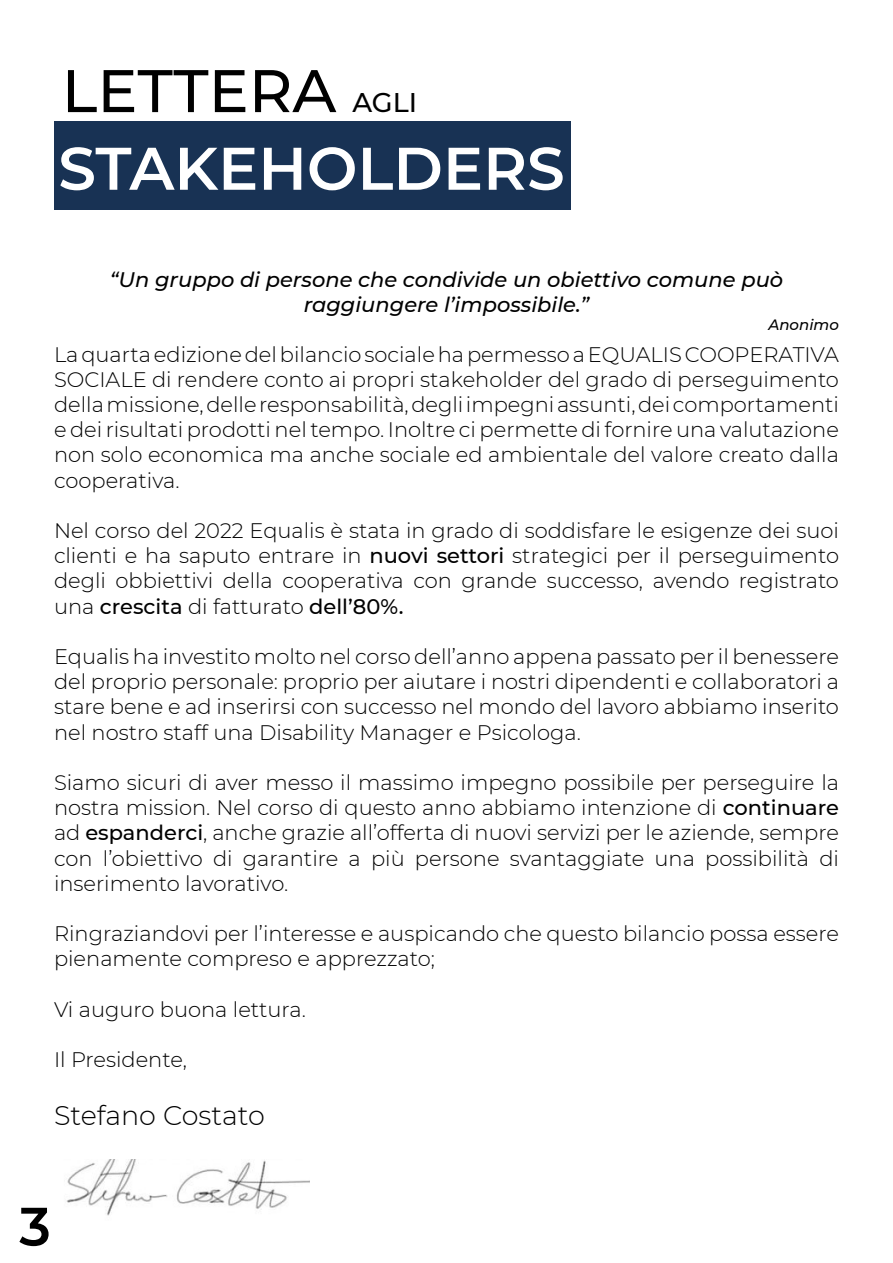
<style>
.page{position:relative;width:893px;height:1263px;background:#fff}
.page>*{position:absolute;margin:0;border:0;box-sizing:border-box;transform-origin:0 0}
.t1{font:600 60px "Montserrat";color:#fff}
.t2{font:500 60px "Montserrat";color:#000}
.t3{font:600 54px "Montserrat";color:#000}
.t4{font:300 27px "Montserrat";color:#000}
.t5{font:500 27px "Montserrat";color:#000}
.t6{font:300 21px/25.2px "Montserrat";color:#000;text-align:justify}
.t7{font:italic 500 21px/25.2px "Montserrat";color:#000;text-align:center}
.t8{font:italic 500 15px "Montserrat";color:#000}
.s1{font-weight:500}
</style>
<div class="page">
<img style="left:66px;top:1159px;width:243px;height:57px">
<div style="left:54px;top:121px;width:516px;height:88px;background:#183254"></div>
<h1 class="t2" style="left:62px;top:49px;width:276px">LETTERA</h1>
<p class="t5" style="left:352px;top:84px;width:66px">AGLI</p>
<h1 class="t1" style="left:58px;top:126px;width:508px">STAKEHOLDERS</h1>
<p class="t7" style="left:110px;top:266px;width:675px">“Un gruppo di persone che condivide un obiettivo comune può raggiungere l’impossibile.”</p>
<p class="t8" style="left:768px;top:315px;width:72px">Anonimo</p>
<p class="t6" style="left:54px;top:341px;width:786px">La quarta edizione del bilancio sociale ha permesso a EQUALIS COOPERATIVA SOCIALE di rendere conto ai propri stakeholder del grado di perseguimento della missione, delle responsabilità, degli impegni assunti, dei comportamenti e dei risultati prodotti nel tempo. Inoltre ci permette di fornire una valutazione non solo economica ma anche sociale ed ambientale del valore creato dalla cooperativa.</p>
<p class="t6" style="left:54px;top:517px;width:787px">Nel corso del 2022 Equalis è stata in grado di soddisfare le esigenze dei suoi clienti e ha saputo entrare in <span class="s1">nuovi settori</span> strategici per il perseguimento degli obbiettivi della cooperativa con grande successo, avendo registrato una <span class="s1">crescita</span> di fatturato <span class="s1">dell’80%.</span></p>
<p class="t6" style="left:54px;top:643px;width:786px">Equalis ha investito molto nel corso dell’anno appena passato per il benessere del proprio personale: proprio per aiutare i nostri dipendenti e collaboratori a stare bene e ad inserirsi con successo nel mondo del lavoro abbiamo inserito nel nostro staff una Disability Manager e Psicologa.</p>
<p class="t6" style="left:54px;top:769px;width:786px">Siamo sicuri di aver messo il massimo impegno possibile per perseguire la nostra mission. Nel corso di questo anno abbiamo intenzione di <span class="s1">continuare </span>ad <span class="s1">espanderci</span>, anche grazie all’offerta di nuovi servizi per le aziende, sempre con l’obiettivo di garantire a più persone svantaggiate una possibilità di inserimento lavorativo.</p>
<p class="t6" style="left:54px;top:920px;width:786px">Ringraziandovi per l’interesse e auspicando che questo bilancio possa essere pienamente compreso e apprezzato;</p>
<p class="t6" style="left:54px;top:996px;width:253px">Vi auguro buona lettura.</p>
<p class="t6" style="left:54px;top:1046px;width:135px">Il Presidente,</p>
<p class="t4" style="left:54px;top:1097px;width:212px">Stefano Costato</p>
<h2 class="t3" style="left:19px;top:1188px;width:33px">3</h2>
</div>
